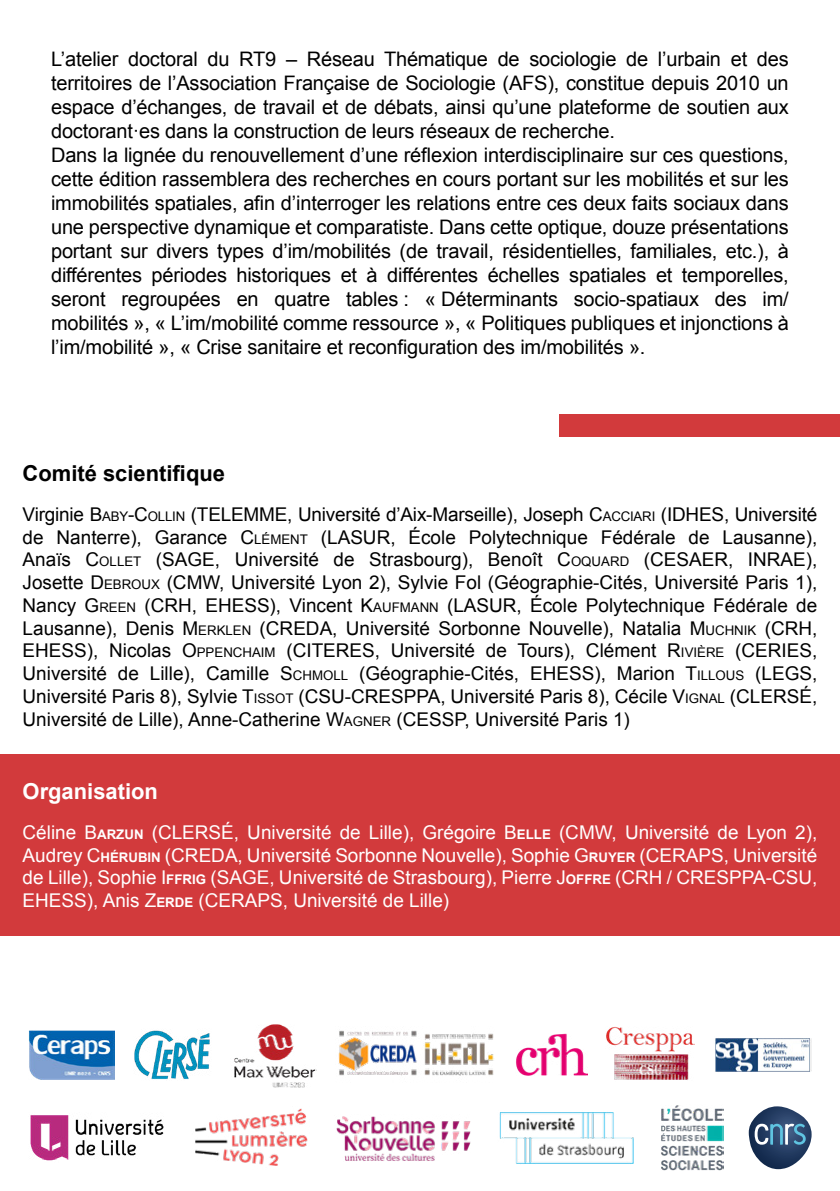
<style>
.page{position:relative;width:840px;height:1191px;background:#fff}
.page>*{position:absolute;margin:0;border:0;box-sizing:border-box;transform-origin:0 0}
.t1{font:700 22px "Arial";color:#000}
.t2{font:700 22px "Arial";color:#fff}
.t3{font:20px/24px "Arial";letter-spacing:-.01em;color:#000;text-align:justify}
.t4{font:19px/22.8px "Arial";color:#000;text-align:justify}
.t5{font:19px/22.8px "Arial";color:#fff;text-align:justify}
.s1{font-style:inherit}
.s2{font-size:13.2px}
.s3{font-weight:700;font-size:13.2px}
</style>
<div class="page">
<div style="left:0;top:754px;width:839px;height:181px;background:#d23a3c"></div>
<div style="left:559px;top:414px;width:280px;height:23px;background:#d23a3c"></div>
<svg style="left:748px;top:1106px;width:63px;height:63px"></svg>
<img style="left:661px;top:1105px;width:62px;height:65px">
<img style="left:499px;top:1112px;width:135px;height:52px">
<img style="left:195px;top:1108px;width:113px;height:58px">
<img style="left:336px;top:1116px;width:135px;height:45px">
<img style="left:234px;top:1024px;width:82px;height:64px">
<img style="left:338px;top:1030px;width:156px;height:46px">
<img style="left:28px;top:1030px;width:86px;height:49px">
<img style="left:606px;top:1026px;width:88px;height:54px">
<img style="left:715px;top:1038px;width:96px;height:34px">
<img style="left:516px;top:1033px;width:70px;height:42px">
<img style="left:134px;top:1030px;width:76px;height:50px">
<img style="left:30px;top:1115px;width:134px;height:46px">
<p class="t3" style="left:51px;top:47px;width:738px">L’atelier doctoral du RT9 – Réseau Thématique de sociologie de l’urbain et des territoires de l’Association Française de Sociologie (AFS), constitue depuis 2010 un espace d’échanges, de travail et de débats, ainsi qu’une plateforme de soutien aux doctorant·es dans la construction de leurs réseaux de recherche.</p>
<p class="t3" style="left:51px;top:143px;width:739px">Dans la lignée du renouvellement d’une réflexion interdisciplinaire sur ces questions, cette édition rassemblera des recherches en cours portant sur les mobilités et sur les immobilités spatiales, afin d’interroger les relations entre ces deux faits sociaux dans une perspective dynamique et comparatiste. Dans cette optique, douze présentations portant sur divers types d’im/mobilités (de travail, résidentielles, familiales, etc.), à différentes périodes historiques et à différentes échelles spatiales et temporelles, seront regroupées en quatre tables : « Déterminants socio-spatiaux des im/ mobilités », « L’im/mobilité comme ressource », « Politiques publiques et injonctions à l’im/mobilité », « Crise sanitaire et reconfiguration des im/mobilités ».</p>
<p class="t1" style="left:23px;top:459px;width:204px">Comité scientifique</p>
<p class="t4" style="left:23px;top:503px;width:795px">Virginie <span class="s1">B</span><span class="s2">ABY</span><span class="s1">-C</span><span class="s2">OLLIN</span> (TELEMME, Université d’Aix-Marseille), Joseph <span class="s1">C</span><span class="s2">ACCIARI</span> (IDHES, Université de Nanterre), Garance <span class="s1">C</span><span class="s2">LÉMENT</span> (LASUR, École Polytechnique Fédérale de Lausanne), Anaïs <span class="s1">C</span><span class="s2">OLLET</span> (SAGE, Université de Strasbourg), Benoît <span class="s1">C</span><span class="s2">OQUARD</span> (CESAER, INRAE), Josette <span class="s1">D</span> <span class="s2">EBROUX</span> (CMW, Université Lyon 2), Sylvie Fol (Géographie-Cités, Université Paris 1), Nancy <span class="s1">G</span> <span class="s2">REEN</span> (CRH, EHESS), Vincent <span class="s1">K</span><span class="s2">AUFMANN</span> (LASUR, École Polytechnique Fédérale de Lausanne), Denis <span class="s1">M</span> <span class="s2">ERKLEN</span> (CREDA, Université Sorbonne Nouvelle), Natalia <span class="s1">M</span> <span class="s2">UCHNIK</span> (CRH, EHESS), Nicolas <span class="s1">O</span><span class="s2">PPENCHAIM</span> (CITERES, Université de Tours), Clément <span class="s1">R</span><span class="s2">IVIÈRE</span> (CERIES, Université de Lille), Camille <span class="s1">S</span><span class="s2">CHMOLL</span> (Géographie-Cités, EHESS), Marion <span class="s1">T</span><span class="s2">ILLOUS</span> (LEGS, Université Paris 8), Sylvie <span class="s1">T</span><span class="s2">ISSOT</span> (CSU-CRESPPA, Université Paris 8), Cécile <span class="s1">V</span><span class="s2">IGNAL</span> (CLERSÉ, Université de Lille), Anne‑Catherine <span class="s1">W</span><span class="s2">AGNER</span> (CESSP, Université Paris 1)</p>
<p class="t2" style="left:23px;top:777px;width:137px">Organisation</p>
<p class="t5" style="left:23px;top:821px;width:795px">Céline <span class="s1">B</span><span class="s3">ARZUN</span> (CLERSÉ, Université de Lille), Grégoire <span class="s1">B</span> <span class="s3">ELLE</span> (CMW, Université de Lyon 2), Audrey <span class="s1">C</span><span class="s3">HÉRUBIN</span> (CREDA, Université Sorbonne Nouvelle), Sophie <span class="s1">G</span> <span class="s3">RUYER</span> (CERAPS, Université de Lille), Sophie <span class="s1">I</span> <span class="s3">FFRIG</span> (SAGE, Université de Strasbourg), Pierre <span class="s1">J</span><span class="s3">OFFRE</span> (CRH / CRESPPA-CSU, EHESS), Anis <span class="s1">Z</span><span class="s3">ERDE</span> (CERAPS, Université de Lille)</p>
</div>
